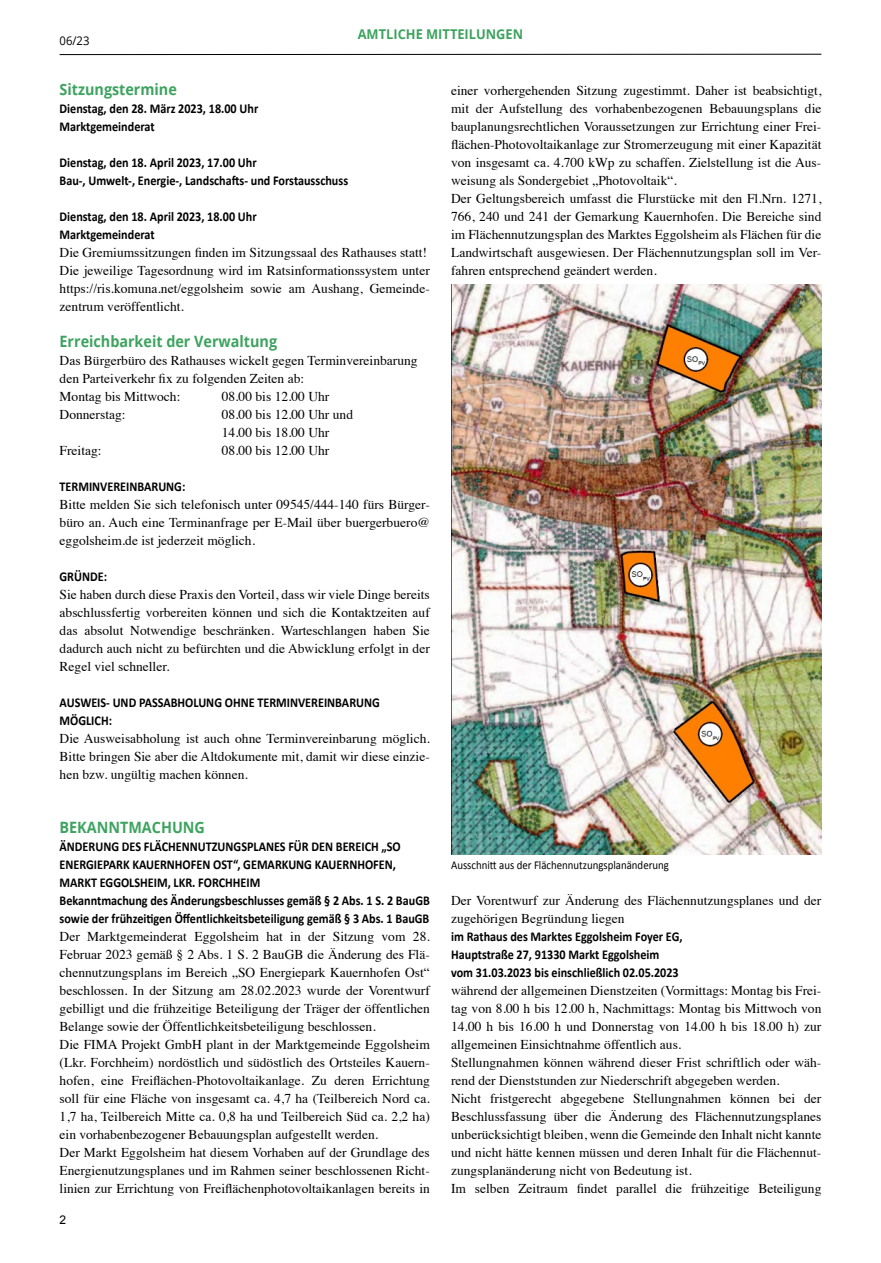
<style>
.page{position:relative;width:881px;height:1263px;background:#fff}
.page>*{position:absolute;margin:0;border:0;box-sizing:border-box;transform-origin:0 0}
.t1{font:700 15.6px "Open Sans";color:#3da35f;scale:.92 1}
.t2{font:13.5px/18px "Times";color:#000}
.t3{font:700 13.5px/18px "Calibri";color:#000;scale:.9 1}
.t4{font:700 13.5px "Open Sans";color:#3da35f;scale:.95 1}
.t5{font:12px "Calibri";color:#000;scale:.9 1}
.t6{font:12px "Open Sans";color:#000;scale:.94 1}
.t7{font:12px "Arial";color:#000}
</style>
<div class="page">
<hr style="left:60px;top:54px;width:761px;height:1px;background:#000">
<img style="left:451px;top:285px;width:370px;height:569px">
<p class="t6" style="left:60px;top:32px;width:33px">06/23</p>
<p class="t4" style="left:357px;top:25px;width:175px">AMTLICHE MITTEILUNGEN</p>
<p class="t1" style="left:60px;top:78px;width:129px">Sitzungstermine</p>
<p class="t3" style="left:60px;top:99px;width:222px">Dienstag, den 28. März 2023, 18.00 Uhr<br>Marktgemeinderat</p>
<p class="t3" style="left:60px;top:153px;width:322px">Dienstag, den 18. April 2023, 17.00 Uhr<br>Bau-, Umwelt-, Energie-, Landschafts- und Forstausschuss</p>
<p class="t3" style="left:60px;top:207px;width:220px">Dienstag, den 18. April 2023, 18.00 Uhr<br>Marktgemeinderat</p>
<p class="t2" style="left:60px;top:242px;width:371px">Die Gremiumssitzungen finden im Sitzungssaal des Rathauses statt!<br>Die jeweilige Tagesordnung wird im Ratsinformationssystem unter https://ris.komuna.net/eggolsheim sowie am Aushang, Gemeinde&shy;zentrum veröffentlicht.</p>
<p class="t1" style="left:60px;top:330px;width:238px">Erreichbarkeit der Verwaltung</p>
<p class="t2" style="left:60px;top:350px;width:359px">Das Bürgerbüro des Rathauses wickelt gegen Terminvereinbarung den Parteiverkehr fix zu folgenden Zeiten ab:<br>Montag bis Mittwoch:</p>
<p class="t2" style="left:222px;top:386px;width:109px">08.00 bis 12.00 Uhr</p>
<p class="t2" style="left:60px;top:404px;width:67px">Donnerstag:</p>
<p class="t2" style="left:222px;top:404px;width:133px">08.00 bis 12.00 Uhr und<br>14.00 bis 18.00 Uhr</p>
<p class="t2" style="left:60px;top:440px;width:43px">Freitag:</p>
<p class="t2" style="left:222px;top:440px;width:109px">08.00 bis 12.00 Uhr</p>
<p class="t3" style="left:60px;top:477px;width:141px">TERMINVEREINBARUNG:</p>
<p class="t2" style="left:60px;top:494px;width:371px;text-align:justify">Bitte melden Sie sich telefonisch unter 09545/444-140 fürs Bürger&shy;büro an. Auch eine Terminanfrage per E-Mail über buergerbuero@ eggolsheim.de ist jederzeit möglich.</p>
<p class="t3" style="left:60px;top:567px;width:54px">GRÜNDE:</p>
<p class="t2" style="left:60px;top:584px;width:371px;text-align:justify">Sie haben durch diese Praxis den Vorteil, dass wir viele Dinge bereits abschlussfertig vorbereiten können und sich die Kontaktzeiten auf das absolut Notwendige beschränken. Warteschlangen haben Sie dadurch auch nicht zu befürchten und die Abwicklung erfolgt in der Regel viel schneller.</p>
<p class="t3" style="left:60px;top:693px;width:357px">AUSWEIS- UND PASSABHOLUNG OHNE TERMINVEREINBARUNG<br>MÖGLICH:</p>
<p class="t2" style="left:60px;top:728px;width:371px;text-align:justify">Die Ausweisabholung ist auch ohne Terminvereinbarung möglich.<br>Bitte bringen Sie aber die Altdokumente mit, damit wir diese einzie&shy;hen bzw. ungültig machen können.</p>
<p class="t1" style="left:60px;top:816px;width:159px">BEKANNTMACHUNG</p>
<p class="t3" style="left:60px;top:837px;width:413px">ÄNDERUNG DES FLÄCHENNUTZUNGSPLANES FÜR DEN BEREICH „SO ENERGIEPARK KAUERNHOFEN OST“, GEMARKUNG KAUERNHOFEN, MARKT EGGOLSHEIM, LKR. FORCHHEIM<br>Bekanntmachung des Änderungsbeschlusses gemäß § 2 Abs. 1 S. 2 BauGB sowie der frühzeitigen Öffentlichkeitsbeteiligung gemäß § 3 Abs. 1 BauGB</p>
<p class="t2" style="left:60px;top:926px;width:371px">Der Marktgemeinderat Eggolsheim hat in der Sitzung vom 28.<br>Februar 2023 gemäß § 2 Abs. 1 S. 2 BauGB die Änderung des Flä&shy;chennutzungsplans im Bereich „SO Energiepark Kauernhofen Ost“ beschlossen. In der Sitzung am 28.02.2023 wurde der Vorentwurf gebilligt und die frühzeitige Beteiligung der Träger der öffentlichen Belange sowie der Öffentlichkeitsbeteiligung beschlossen.<br>Die FIMA Projekt GmbH plant in der Marktgemeinde Eggolsheim (Lkr. Forchheim) nordöstlich und südöstlich des Ortsteiles Kauern&shy;hofen, eine Freiflächen-Photovoltaikanlage. Zu deren Errichtung soll für eine Fläche von insgesamt ca. 4,7 ha (Teilbereich Nord ca.<br>1,7 ha, Teilbereich Mitte ca. 0,8 ha und Teilbereich Süd ca. 2,2 ha) ein vorhabenbezogener Bebauungsplan aufgestellt werden.<br>Der Markt Eggolsheim hat diesem Vorhaben auf der Grundlage des Energienutzungsplanes und im Rahmen seiner beschlossenen Richt&shy;linien zur Errichtung von Freiflächenphotovoltaikanlagen bereits in</p>
<p class="t7" style="left:60px;top:1212px;width:8px">2</p>
<p class="t2" style="left:451px;top:80px;width:371px">einer vorhergehenden Sitzung zugestimmt. Daher ist beabsichtigt, mit der Aufstellung des vorhabenbezogenen Bebauungsplans die bauplanungsrechtlichen Voraussetzungen zur Errichtung einer Frei&shy;flächen-Photovoltaikanlage zur Stromerzeugung mit einer Kapazität von insgesamt ca. 4.700 kWp zu schaffen. Zielstellung ist die Aus&shy;weisung als Sondergebiet „Photovoltaik“.<br>Der Geltungsbereich umfasst die Flurstücke mit den Fl.Nrn. 1271, 766, 240 und 241 der Gemarkung Kauernhofen. Die Bereiche sind im Flächennutzungsplan des Marktes Eggolsheim als Flächen für die Landwirtschaft ausgewiesen. Der Flächennutzungsplan soll im Ver&shy;fahren entsprechend geändert werden.</p>
<p class="t5" style="left:451px;top:858px;width:243px">Ausschnitt aus der Flächennutzungsplanänderung</p>
<p class="t2" style="left:451px;top:890px;width:371px">Der Vorentwurf zur Änderung des Flächennutzungsplanes und der zugehörigen Begründung liegen</p>
<p class="t3" style="left:451px;top:927px;width:258px">im Rathaus des Marktes Eggolsheim Foyer EG,<br>Hauptstraße 27, 91330 Markt Eggolsheim vom 31.03.2023 bis einschließlich 02.05.2023</p>
<p class="t2" style="left:451px;top:980px;width:371px">während der allgemeinen Dienstzeiten (Vormittags: Montag bis Frei&shy;tag von 8.00 h bis 12.00 h, Nachmittags: Montag bis Mittwoch von 14.00 h bis 16.00 h und Donnerstag von 14.00 h bis 18.00 h) zur allgemeinen Einsichtnahme öffentlich aus.<br>Stellungnahmen können während dieser Frist schriftlich oder wäh&shy;rend der Dienststunden zur Niederschrift abgegeben werden.<br>Nicht fristgerecht abgegebene Stellungnahmen können bei der Beschlussfassung über die Änderung des Flächennutzungsplanes unberücksichtigt bleiben, wenn die Gemeinde den Inhalt nicht kannte und nicht hätte kennen müssen und deren Inhalt für die Flächennut&shy;zungsplanänderung nicht von Bedeutung ist.<br>Im selben Zeitraum findet parallel die frühzeitige Beteiligung</p>
</div>
